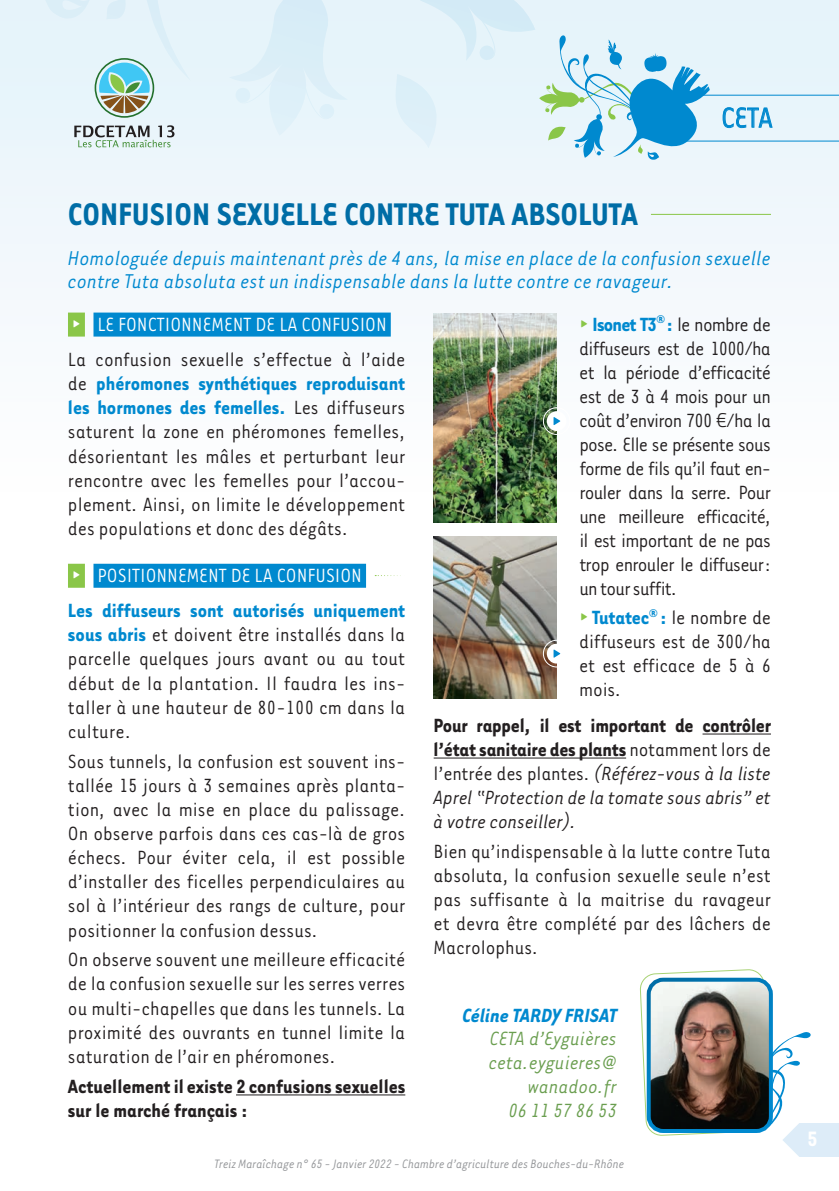
<style>
.page{position:relative;width:839px;height:1191px;background:#fff}
.page>*{position:absolute;margin:0;border:0;box-sizing:border-box;transform-origin:0 0}
.t1{font:700 36px "Tarzana Narrow";color:#006da6}
.t2{font:32px "Tarzana Narrow";color:#0089cf}
.t3{font:700 24px "Tarzana Narrow";color:#fff}
.t4{font:italic 23px/23px "Tarzana Narrow";color:#0089cf}
.t5{font:22px/24.2px "Tarzana Narrow";color:#231f20;text-align:justify}
.t6{font:italic 22px/24px "Tarzana Narrow";letter-spacing:-.01em;color:#231f20;text-align:justify}
.t7{font:700 22px/35.4px "Tarzana Narrow";color:#0089cf}
.t8{font:700 22px/24.2px "Tarzana Narrow";color:#231f20}
.t9{font:italic 22px/23.8px "Tarzana Narrow";color:#6a9e4f;text-align:right}
.t10{font:italic 700 22px "Tarzana Narrow";color:#0089cf}
.t11{font:italic 14px "Tarzana Narrow";letter-spacing:-.01em;color:#939598}
.s1{font-family:"Geogrotesque";font-weight:700;color:#fff}
.s2{color:#fff}
.s3{font-weight:700;color:#0089cf}
.s4{font-family:"Geogrotesque";color:#fff}
.s5{font-weight:400;color:#fff}
.s6{font-family:"Geogrotesque";font-weight:700;color:#8ac648}
.s7{font-family:"Titillium";font-weight:300;font-size:20.8px}
.s8{font-weight:700;font-style:normal}
.s9{font-style:normal}
</style>
<div class="page">
<div style="left:0;top:0;width:839px;height:493px;background:#f5f9fc"></div>
<hr style="left:651px;top:214px;width:120px;height:1px;background:#8ac648">
<div style="left:68px;top:312px;width:17px;height:24px;background:#8ac648"></div>
<div style="left:93px;top:312px;width:298px;height:24px;background:#0089cf"></div>
<div style="left:68px;top:563px;width:17px;height:24px;background:#8ac648"></div>
<div style="left:93px;top:563px;width:273px;height:24px;background:#0089cf"></div>
<hr style="left:236px;top:1094px;width:169px;height:1px;background:#231f20">
<svg style="left:375px;top:575px;width:26px;height:1px"></svg>
<hr style="left:703px;top:733px;width:68px;height:1px;background:#231f20">
<hr style="left:434px;top:757px;width:192px;height:1px;background:#231f20">
<svg style="left:640px;top:969px;width:199px;height:187px"></svg>
<img style="left:649px;top:979px;width:122px;height:151px">
<div style="left:647px;top:977px;width:126px;height:155px;border:4px solid #fff;border-radius:14px"></div>
<img style="left:434px;top:536px;width:123px;height:162px">
<img style="left:434px;top:313px;width:123px;height:209px">
<div style="left:543px;top:407px;width:27px;height:28px;border:1px solid #fff;border-radius:50%"></div>
<div style="left:547px;top:411px;width:19px;height:20px;background:#fff;border-radius:50%"></div>
<svg style="left:554px;top:417px;width:6px;height:8px"></svg>
<div style="left:543px;top:640px;width:27px;height:27px;border:1px solid #fff;border-radius:50%"></div>
<div style="left:547px;top:643px;width:19px;height:20px;background:#fff;border-radius:50%"></div>
<svg style="left:554px;top:649px;width:6px;height:8px"></svg>
<svg style="left:0;top:0;width:348px;height:147px"></svg>
<svg style="left:393px;top:0;width:446px;height:160px"></svg>
<h1 class="t1" style="left:68px;top:191px;width:571px">CONFUSION SEXUELLE CONTRE TUTA ABSOLUTA</h1>
<h2 class="t2" style="left:721px;top:98px;width:53px">CETA</h2>
<p class="t4" style="left:68px;top:245px;width:705px">Homologuée depuis maintenant près de 4 ans, la mise en place de la confusion sexuelle contre Tuta absoluta est un indispensable dans la lutte contre ce ravageur.</p>
<p class="t5" style="left:68px;top:305px;width:339px;line-height:35.4px"><span class="s1">∂</span> <span class="s2">LE FONCTIONNEMENT DE LA CONFUSION<br></span>La confusion sexuelle s’effectue à l’aide</p>
<p class="t5" style="left:68px;top:370px;width:339px">de <span class="s3">phéromones synthétiques reproduisant les hormones des femelles.</span> Les diffuseurs saturent la zone en phéromones femelles, désorientant les mâles et perturbant leur rencontre avec les femelles pour l’accou&shy;plement. Ainsi, on limite le développement des populations et donc des dégâts.</p>
<p class="t7" style="left:68px;top:556px;width:339px"><span class="s4">∂</span> <span class="s5">POSITIONNEMENT DE LA CONFUSION<br></span>Les diffuseurs sont autorisés uniquement</p>
<p class="t5" style="left:68px;top:621px;width:339px"><span class="s3">sous abris</span> et doivent être installés dans la parcelle quelques jours avant ou au tout début de la plantation. Il faudra les ins&shy;taller à une hauteur de 80-100 cm dans la culture.</p>
<p class="t5" style="left:68px;top:748px;width:339px">Sous tunnels, la confusion est souvent ins&shy;tallée 15 jours à 3 semaines après planta&shy;tion, avec la mise en place du palissage.<br>On observe parfois dans ces cas-là de gros échecs. Pour éviter cela, il est possible d’installer des ficelles perpendiculaires au sol à l’intérieur des rangs de culture, pour positionner la confusion dessus.</p>
<p class="t5" style="left:68px;top:946px;width:339px">On observe souvent une meilleure efficacité de la confusion sexuelle sur les serres verres ou multi-chapelles que dans les tunnels. La proximité des ouvrants en tunnel limite la saturation de l’air en phéromones.</p>
<p class="t8" style="left:68px;top:1072px;width:339px">Actuellement il existe 2 confusions sexuelles sur le marché français :</p>
<p class="t5" style="left:579px;top:311px;width:193px"><span class="s6">∂</span> <span class="s3">Isonet T3</span><sup>®</sup><span class="s3">:</span> le nombre de diffuseurs est de 1000/ha et la période d’efficacité est de 3 à 4 mois pour un coût d’environ 700 <span class="s7">€</span>/ha la pose. Elle se présente sous forme de fils qu’il faut en&shy;rouler dans la serre. Pour une meilleure efficacité, il est important de ne pas trop enrouler le diffuseur: un tour suffit.</p>
<p class="t5" style="left:579px;top:605px;width:193px"><span class="s6">∂</span> <span class="s3">Tutatec</span><sup>®</sup> <span class="s3">:</span> le nombre de diffuseurs est de 300/ha et est efficace de 5 à 6 mois.</p>
<p class="t6" style="left:434px;top:712px;width:339px"><span class="s8">Pour rappel, il est important de contrôler l’état sanitaire des plants</span> <span class="s9">notamment lors de l’entrée des plantes.</span> (Référez-vous à la liste Aprel “Protection de la tomate sous abris” et à votre conseiller).</p>
<p class="t5" style="left:434px;top:838px;width:339px">Bien qu’indispensable à la lutte contre Tuta absoluta, la confusion sexuelle seule n’est pas suffisante à la maitrise du ravageur et devra être complété par des lâchers de Macrolophus.</p>
<p class="t10" style="left:462px;top:1001px;width:156px">Céline TARDY FRISAT</p>
<p class="t9" style="left:489px;top:1025px;width:130px">CETA d’Eyguières ceta.eyguieres@ wanadoo.fr<br>06 11 57 86 53</p>
<p class="t11" style="left:215px;top:1155px;width:411px">Treiz Maraîchage n° 65 - Janvier 2022 - Chambre d’agriculture des Bouches-du-Rhône</p>
<p class="t3" style="left:807px;top:1123px;width:12px">5</p>
</div>
